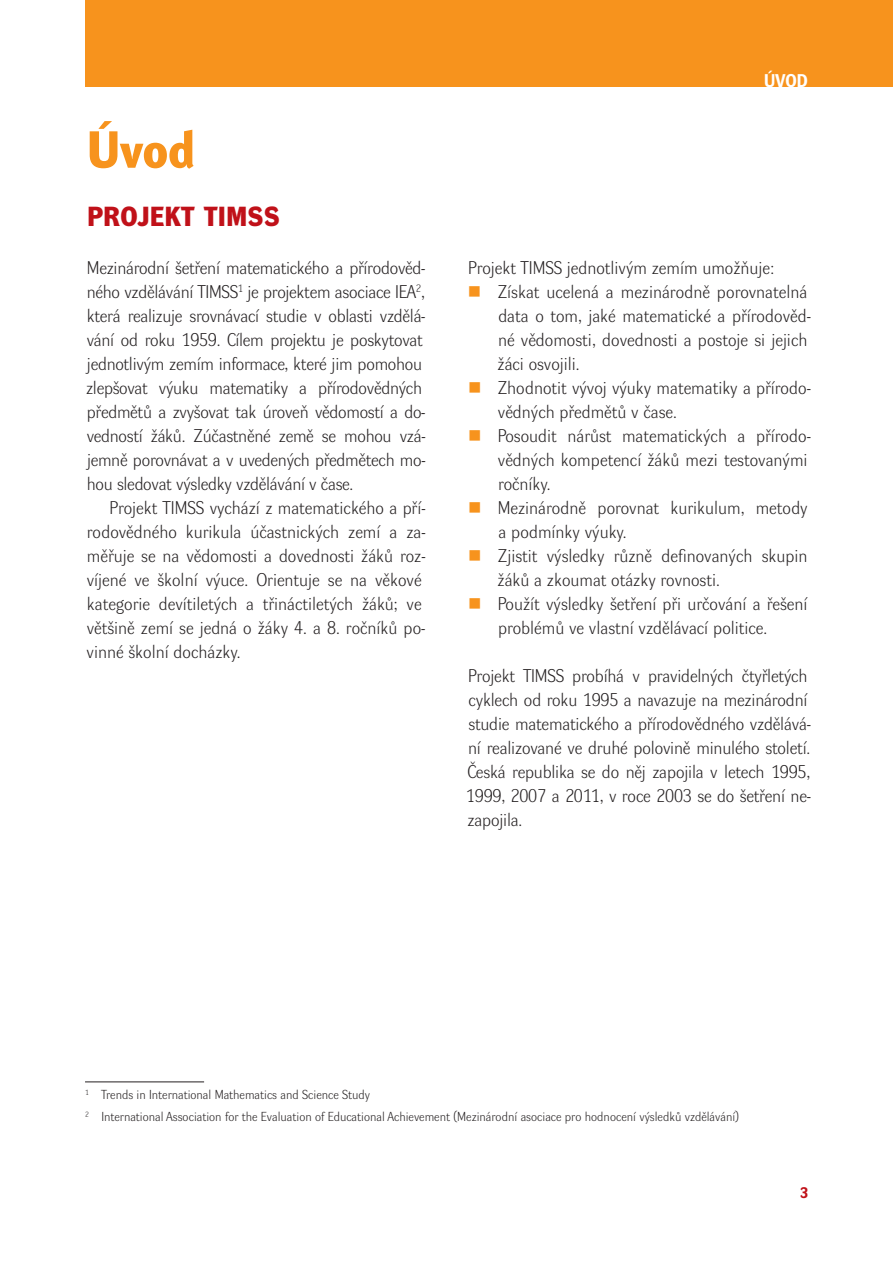
<style>
.page{position:relative;width:893px;height:1263px;background:#fff}
.page>*{position:absolute;margin:0;border:0;box-sizing:border-box;transform-origin:0 0}
.t1{font:700 51px "Dyna Grotesk D";color:#f7931d}
.t2{font:700 27px "Dyna Grotesk D";letter-spacing:.025em;color:#c01119}
.t3{font:18px/24px "Dyna Grotesk L";color:#231f20}
.t4{font:700 18px "Dyna Grotesk R";color:#fff}
.t5{font:700 15px "Dyna Grotesk R";color:#c01119}
.t6{font:12.75px/21.8px "Dyna Grotesk L";color:#231f20}
.s1{color:#f7931d}
</style>
<div class="page">
<div style="left:85px;top:0;width:808px;height:87px;background:#f7931d"></div>
<hr style="left:85px;top:1081px;width:119px;height:1px;background:#231f20">
<h1 class="t1" style="left:87px;top:119px;width:109px">ÚVOD</h1>
<h2 class="t2" style="left:88px;top:200px;width:194px">PROJEKT TIMSS</h2>
<p class="t3" style="left:86px;top:256px;width:341px">Mezinárodní šetření matematického a přírodověd&shy;ného vzdělávání TI MSS<sup>1</sup> je projektem asociace IEA<sup>2</sup>, která realizuje srovnávací studie v oblasti vzdělá&shy;vání od roku 1959. Cílem projektu je poskytovat jednotlivým zemím informace, které jim pomohou zlepšovat výuku matematiky a přírodovědných předmětů a zvyšovat tak úroveň vědomostí a do&shy;vedností žáků. Zúčastněné země se mohou vzá&shy;jemně porovnávat a v uvedených předmětech mo&shy;hou sledovat výsledky vzdělávání v čase.</p>
<p class="t3" style="left:87px;top:496px;width:340px;text-indent:23px">Projekt TI MSS vychází z matematického a pří&shy;rodovědného kurikula účastnických zemí a za&shy;měřuje se na vědomosti a dovednosti žáků roz&shy;víjené ve školní výuce. Orientuje se na věkové kategorie devítiletých a třináctiletých žáků; ve většině zemí se jedná o žáky 4. a 8. ročníků po&shy;vinné školní docházky.</p>
<p class="t4" style="left:764px;top:70px;width:45px">úvod</p>
<p class="t3" style="left:468px;top:256px;width:308px">Projekt TI MSS jednotlivým zemím umožňuje:</p>
<p class="t3" style="left:498px;top:280px;width:315px;text-indent:-30px"><span class="s1">■</span> Získat ucelená a mezinárodně porovnatelná data o tom, jaké matematické a přírodověd&shy;né vědomosti, dovednosti a postoje si jejich žáci osvojili.</p>
<p class="t3" style="left:498px;top:376px;width:314px;text-indent:-30px"><span class="s1">■</span> Zhodnotit vývoj výuky matematiky a přírodo&shy;vědných předmětů v čase.</p>
<p class="t3" style="left:498px;top:424px;width:314px;text-indent:-30px"><span class="s1">■</span> Posoudit nárůst matematických a přírodo&shy;vědných kompetencí žáků mezi testovanými ročníky.</p>
<p class="t3" style="left:498px;top:496px;width:311px;text-indent:-30px"><span class="s1">■</span> Mezinárodně porovnat kurikulum, metody a podmínky výuky.</p>
<p class="t3" style="left:498px;top:544px;width:311px;text-indent:-30px"><span class="s1">■</span> Zjistit výsledky různě definovaných skupin žáků a zkoumat otázky rovnosti.</p>
<p class="t3" style="left:468px;top:592px;width:341px;text-align:center"><span class="s1">■</span> Použít výsledky šetření při určování a řešení problémů ve vlastní vzdělávací politice.</p>
<p class="t3" style="left:466px;top:664px;width:347px">Projekt TI MSS probíhá v pravidelných čtyřletých cyklech od roku 1995 a navazuje na mezinárodní studie matematického a přírodovědného vzdělává&shy;ní realizované ve druhé polovině minulého století.<br>Česká republika se do něj zapojila v letech 1995, 1999, 2007 a 2011, v roce 2003 se do šetření ne&shy;zapojila.</p>
<p class="t6" style="left:85px;top:1084px;width:656px"><sup>1</sup> Trends in I nternational Mathematics and Science Study<br><sup>2</sup> I nternational Association for the Evaluation of Educational Achievement (Mezinárodní asociace pro hodnocení výsledků vzdělávání)</p>
<p class="t5" style="left:800px;top:1184px;width:9px">3</p>
</div>
